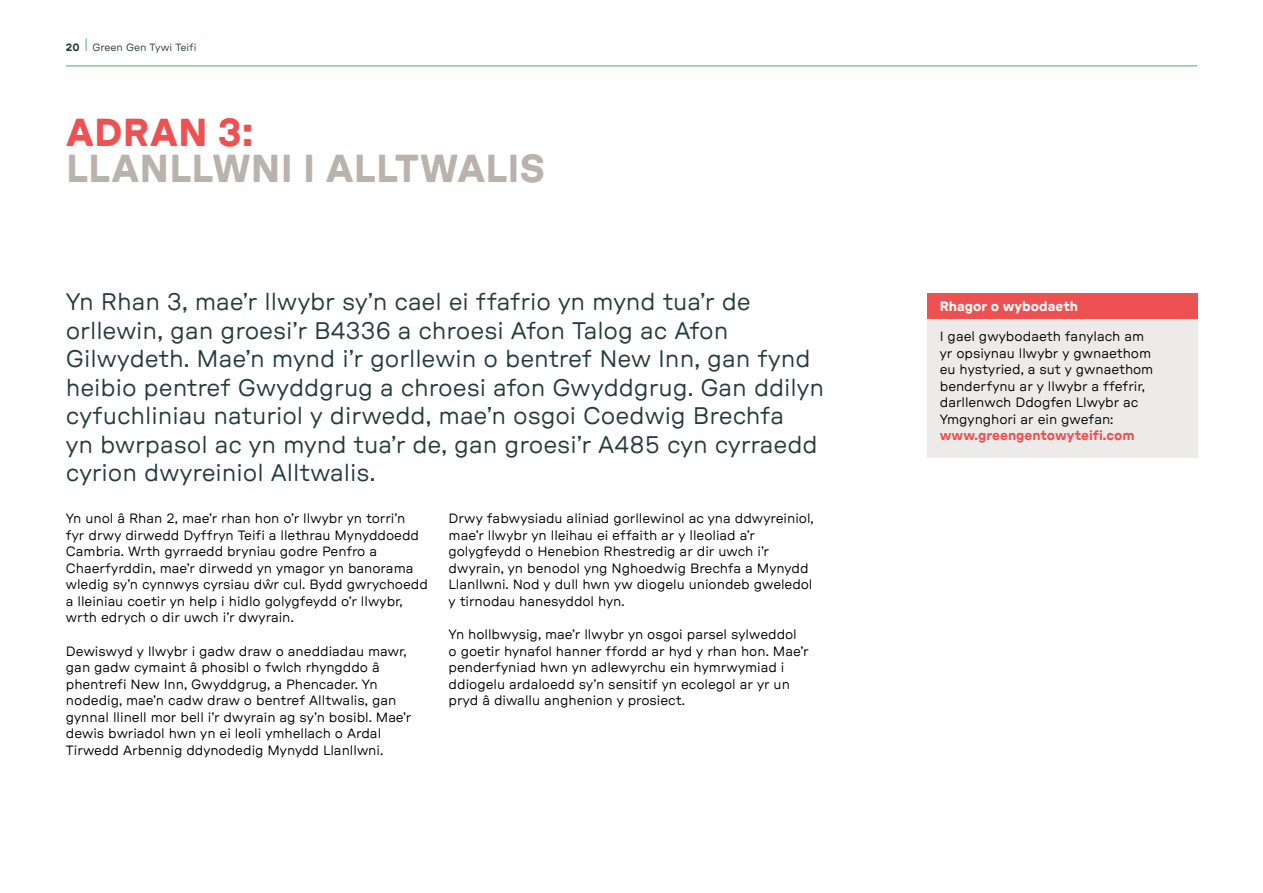
<style>
.page{position:relative;width:1263px;height:893px;background:#fff}
.page>*{position:absolute;margin:0;border:0;box-sizing:border-box;transform-origin:0 0}
.t1{font:700 expanded 39px "GT Pressura";letter-spacing:.005em;color:#b9b3ab}
.t2{font:700 expanded 39px "GT Pressura";letter-spacing:.005em;color:#ed5151}
.t3{font:24px/28.5px "GT Pressura Extended Text";color:#253d39}
.t4{font:13.5px/16.5px "GT Pressura Extended Text";letter-spacing:-.005em;color:#000}
.t5{font:700 expanded 13.5px "GT Pressura";color:#ed5151}
.t6{font:700 expanded 13.5px "GT Pressura";color:#fff}
.t7{font:10.5px "GT Pressura Extended Text";letter-spacing:-.005em;color:#253d39}
.s1{font-family:"GT Pressura";font-weight:700;font-stretch:expanded}
</style>
<div class="page">
<div style="left:927px;top:293px;width:270px;height:26px;background:#ed5151"></div>
<div style="left:927px;top:319px;width:270px;height:138px;background:#edebea"></div>
<svg style="left:86px;top:38px;width:1px;height:13px"></svg>
<hr style="left:66px;top:66px;width:1131px;height:1px;background:#4db05b">
<p class="t7" style="left:66px;top:41px;width:132px"><span class="s1">20</span> Green Gen Tywi Teifi</p>
<h1 class="t2" style="left:66px;top:109px;width:188px">ADRAN 3:</h1>
<h1 class="t1" style="left:66px;top:145px;width:481px">LLANLLWNI I ALLTWALIS</h1>
<p class="t3" style="left:66px;top:287px;width:760px">Yn Rhan 3, mae’r llwybr sy’n cael ei ffafrio yn mynd tua’r de orllewin, gan groesi’r B4336 a chroesi Afon Talog ac Afon Gilwydeth. Mae’n mynd i’r gorllewin o bentref New Inn, gan fynd heibio pentref Gwyddgrug a chroesi afon Gwyddgrug. Gan ddilyn cyfuchliniau naturiol y dirwedd, mae’n osgoi Coedwig Brechfa<br>yn bwrpasol ac yn mynd tua’r de, gan groesi’r A485 cyn cyrraedd cyrion dwyreiniol Alltwalis.</p>
<p class="t6" style="left:940px;top:298px;width:140px">Rhagor o wybodaeth</p>
<p class="t4" style="left:940px;top:328px;width:215px">I gael gwybodaeth fanylach am yr opsiynau llwybr y gwnaethom eu hystyried, a sut y gwnaethom benderfynu ar y llwybr a ffefrir, darllenwch Ddogfen Llwybr ac<br>Ymgynghori ar ein gwefan:</p>
<p class="t5" style="left:940px;top:427px;width:196px">www.greengentowyteifi.com</p>
<p class="t4" style="left:66px;top:510px;width:364px">Yn unol â Rhan 2, mae’r rhan hon o’r llwybr yn torri’n<br>fyr drwy dirwedd Dyffryn Teifi a llethrau Mynyddoedd Cambria. Wrth gyrraedd bryniau godre Penfro a Chaerfyrddin, mae’r dirwedd yn ymagor yn banorama wledig sy’n cynnwys cyrsiau dŵr cul. Bydd gwrychoedd a lleiniau coetir yn help i hidlo golygfeydd o’r llwybr, wrth edrych o dir uwch i’r dwyrain.</p>
<p class="t4" style="left:66px;top:643px;width:347px">Dewiswyd y llwybr i gadw draw o aneddiadau mawr, gan gadw cymaint â phosibl o fwlch rhyngddo â phentrefi New Inn, Gwyddgrug, a Phencader. Yn nodedig, mae’n cadw draw o bentref Alltwalis, gan gynnal llinell mor bell i’r dwyrain ag sy’n bosibl. Mae’r dewis bwriadol hwn yn ei leoli ymhellach o Ardal Tirwedd Arbennig ddynodedig Mynydd Llanllwni.</p>
<p class="t4" style="left:449px;top:510px;width:367px">Drwy fabwysiadu aliniad gorllewinol ac yna ddwyreiniol, mae’r llwybr yn lleihau ei effaith ar y lleoliad a’r golygfeydd o Henebion Rhestredig ar dir uwch i’r dwyrain, yn benodol yng Nghoedwig Brechfa a Mynydd Llanllwni. Nod y dull hwn yw diogelu uniondeb gweledol y tirnodau hanesyddol hyn.</p>
<p class="t4" style="left:449px;top:626px;width:361px">Yn hollbwysig, mae’r llwybr yn osgoi parsel sylweddol<br>o goetir hynafol hanner ffordd ar hyd y rhan hon. Mae’r penderfyniad hwn yn adlewyrchu ein hymrwymiad i ddiogelu ardaloedd sy’n sensitif yn ecolegol ar yr un pryd â diwallu anghenion y prosiect.</p>
</div>
